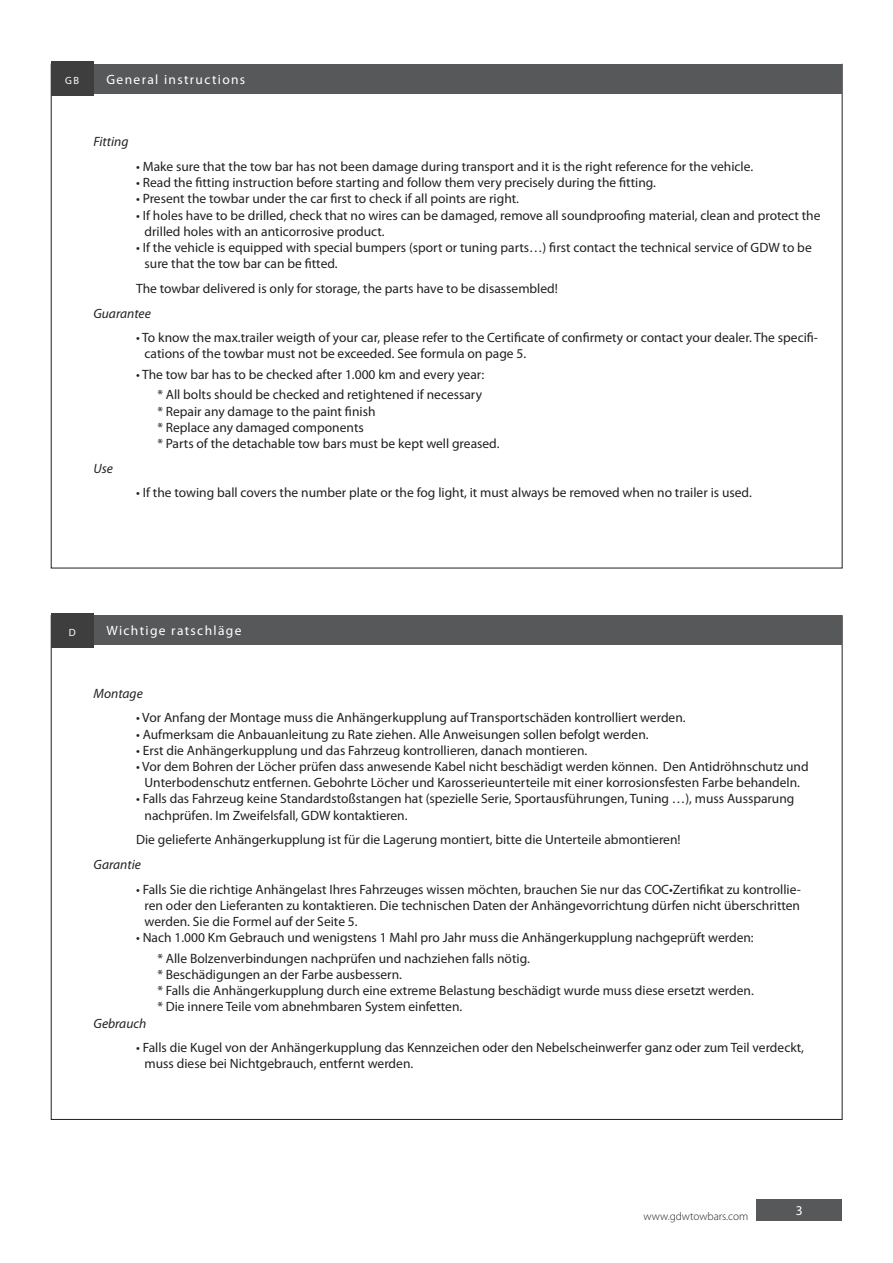
<style>
.page{position:relative;width:893px;height:1263px;background:#fff}
.page>*{position:absolute;margin:0;border:0;box-sizing:border-box;transform-origin:0 0}
.t1{font:13.5px/16.2px "Myriad Pro";color:#231f20}
.t2{font:italic 13.5px "Myriad Pro";color:#231f20}
.Tussentitel_Links{font:13.5px "Myriad Pro";letter-spacing:.1em;color:#fff}
.t3{font:13.5px "Myriad Pro";color:#fff}
.t4{font:300 11.25px "Myriad Pro";color:#231f20}
.Tussentitel_Links-2{font:10.5px "Myriad Pro";color:#fff}
</style>
<div class="page">
<div style="left:757px;top:1199px;width:85px;height:21px;background:#57585a"></div>
<div style="left:51px;top:64px;width:791px;height:30px;background:#57585a"></div>
<div style="left:51px;top:615px;width:791px;height:30px;background:#57585a"></div>
<div style="left:51px;top:62px;width:43px;height:34px;background:#3e3e3f"></div>
<div style="left:51px;top:613px;width:43px;height:34px;background:#3e3e3f"></div>
<p class="Tussentitel_Links-2" style="left:65px;top:74px;width:15px">gb</p>
<p class="Tussentitel_Links" style="left:106px;top:71px;width:140px">General instructions</p>
<p class="t2" style="left:94px;top:133px;width:36px">Fitting</p>
<p class="t1" style="left:136px;top:158px;width:619px">• Make sure that the tow bar has not been damage during transport and it is the right reference for the vehicle.</p>
<p class="t1" style="left:136px;top:174px;width:521px">• Read the fitting instruction before starting and follow them very precisely during the fitting.</p>
<p class="t1" style="left:136px;top:190px;width:384px">• Present the towbar under the car first to check if all points are right.</p>
<p class="t1" style="left:145px;top:207px;width:677px;text-indent:-9px">• If holes have to be drilled, check that no wires can be damaged, remove all soundproofing material, clean and protect the drilled holes with an anticorrosive product.</p>
<p class="t1" style="left:145px;top:239px;width:669px;text-indent:-9px">• If the vehicle is equipped with special bumpers (sport or tuning parts…) first contact the technical service of GDW to be sure that the tow bar can be fitted.</p>
<p class="t1" style="left:136px;top:280px;width:423px">The towbar delivered is only for storage, the parts have to be disassembled!</p>
<p class="t2" style="left:94px;top:305px;width:59px">Guarantee</p>
<p class="t1" style="left:145px;top:329px;width:675px;text-indent:-9px">• To know the max.trailer weigth of your car, please refer to the Certificate of confirmety or contact your dealer. The specifi&shy;cations of the towbar must not be exceeded. See formula on page 5.</p>
<p class="t1" style="left:136px;top:366px;width:350px">• The tow bar has to be checked after 1.000 km and every year:</p>
<p class="t1" style="left:157px;top:386px;width:326px">* All bolts should be checked and retightened if necessary</p>
<p class="t1" style="left:157px;top:403px;width:220px">* Repair any damage to the paint finish</p>
<p class="t1" style="left:157px;top:419px;width:208px">* Replace any damaged components</p>
<p class="t1" style="left:157px;top:435px;width:344px">* Parts of the detachable tow bars must be kept well greased.</p>
<p class="t2" style="left:94px;top:460px;width:21px">Use</p>
<p class="t1" style="left:136px;top:484px;width:617px">• If the towing ball covers the number plate or the fog light, it must always be removed when no trailer is used.</p>
<p class="Tussentitel_Links-2" style="left:69px;top:626px;width:8px">d</p>
<p class="Tussentitel_Links" style="left:106px;top:622px;width:137px">Wichtige ratschläge</p>
<p class="t2" style="left:94px;top:685px;width:51px">Montage</p>
<p class="t1" style="left:136px;top:709px;width:551px">• Vor Anfang der Montage muss die Anhängerkupplung auf Transportschäden kontrolliert werden.</p>
<p class="t1" style="left:136px;top:726px;width:514px">• Aufmerksam die Anbauanleitung zu Rate ziehen. Alle Anweisungen sollen befolgt werden.</p>
<p class="t1" style="left:136px;top:742px;width:453px">• Erst die Anhängerkupplung und das Fahrzeug kontrollieren, danach montieren.</p>
<p class="t1" style="left:136px;top:758px;width:674px;text-align:center">• Vor dem Bohren der Löcher prüfen dass anwesende Kabel nicht beschädigt werden können. Den Antidröhnschutz und<br>Unterbodenschutz entfernen. Gebohrte Löcher und Karosserieunterteile mit einer korrosionsfesten Farbe behandeln.</p>
<p class="t1" style="left:145px;top:790px;width:651px;text-indent:-9px">• Falls das Fahrzeug keine Standardstoßstangen hat (spezielle Serie, Sportausführungen, Tuning …), muss Aussparung nachprüfen. Im Zweifelsfall, GDW kontaktieren.</p>
<p class="t1" style="left:136px;top:831px;width:546px">Die gelieferte Anhängerkupplung ist für die Lagerung montiert, bitte die Unterteile abmontieren!</p>
<p class="t2" style="left:94px;top:856px;width:49px">Garantie</p>
<p class="t1" style="left:145px;top:881px;width:658px;text-align:justify;text-indent:-9px">• Falls Sie die richtige Anhängelast Ihres Fahrzeuges wissen möchten, brauchen Sie nur das COC•Zertifikat zu kontrollie&shy;ren oder den Lieferanten zu kontaktieren. Die technischen Daten der Anhängevorrichtung dürfen nicht überschritten werden. Sie die Formel auf der Seite 5.</p>
<p class="t1" style="left:136px;top:929px;width:619px">• Nach 1.000 Km Gebrauch und wenigstens 1 Mahl pro Jahr muss die Anhängerkupplung nachgeprüft werden:</p>
<p class="t1" style="left:157px;top:950px;width:374px">* Alle Bolzenverbindungen nachprüfen und nachziehen falls nötig.</p>
<p class="t1" style="left:157px;top:966px;width:246px">* Beschädigungen an der Farbe ausbessern.</p>
<p class="t1" style="left:157px;top:982px;width:598px">* Falls die Anhängerkupplung durch eine extreme Belastung beschädigt wurde muss diese ersetzt werden.</p>
<p class="t1" style="left:157px;top:998px;width:306px">* Die innere Teile vom abnehmbaren System einfetten.</p>
<p class="t2" style="left:94px;top:1015px;width:54px">Gebrauch</p>
<p class="t1" style="left:145px;top:1039px;width:661px;text-indent:-9px">• Falls die Kugel von der Anhängerkupplung das Kennzeichen oder den Nebelscheinwerfer ganz oder zum Teil verdeckt, muss diese bei Nichtgebrauch, entfernt werden.</p>
<p class="t4" style="left:644px;top:1210px;width:106px">www.gdwtowbars.com</p>
<p class="t3" style="left:796px;top:1202px;width:8px">3</p>
</div>
